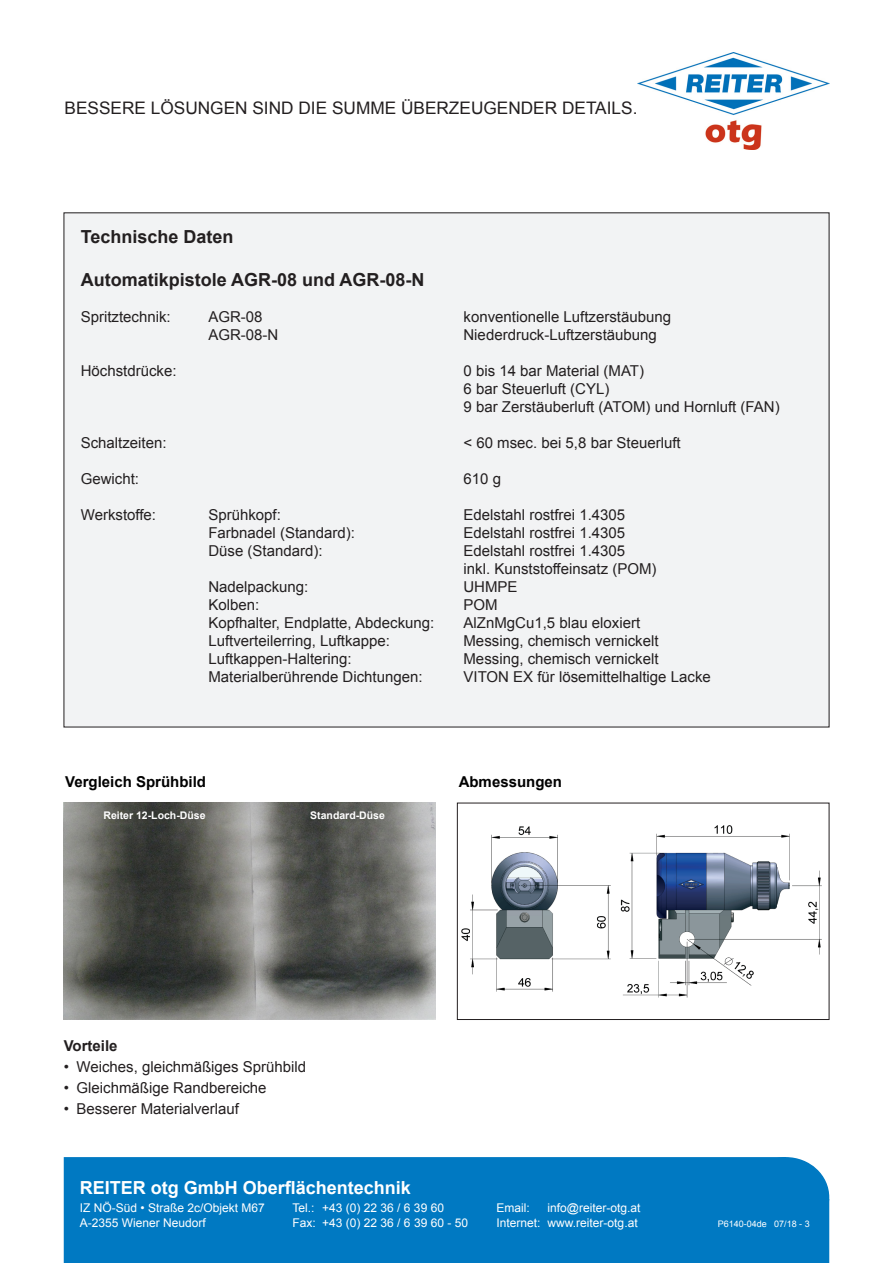
<style>
.page{position:relative;width:893px;height:1263px;background:#fff}
.page>*{position:absolute;margin:0;border:0;box-sizing:border-box;transform-origin:0 0}
.Überschirft_12_pt{font:700 18px "Arial";color:#231f20}
.Adresse_fett{font:700 18px "Arial";color:#fff}
.Slogans{font:17.25px "Arial";color:#231f20}
.Technische_Daten{font:15px/18px "Arial";color:#231f20}
.Aufzählung{font:15px "Arial";color:#231f20}
.t1{font:700 15px "Arial";color:#000}
.Fließtext{font:700 15px "Arial";color:#231f20}
.Adresse{font:12px "Arial";color:#fff}
.t2{font:700 10.5px "Arial";color:#fff}
.Adresse-2{font:9px "Arial";color:#fff}
</style>
<div class="page">
<div style="left:64px;top:1158px;width:721px;height:104px;background:#0079c2"></div>
<div style="left:64px;top:1157px;width:722px;height:106px;border:2px solid #0079c2"></div>
<div style="left:743px;top:1158px;width:85px;height:79px;background:#0079c2;border-radius:50%"></div>
<div style="left:743px;top:1157px;width:86px;height:80px;border:2px solid #0079c2;border-radius:50%"></div>
<div style="left:765px;top:1200px;width:63px;height:63px;background:#0079c2"></div>
<img style="left:637px;top:53px;width:192px;height:96px">
<div style="left:64px;top:213px;width:765px;height:514px;background:#f2f3f4"></div>
<img style="left:64px;top:803px;width:372px;height:216px">
<img style="left:461px;top:826px;width:150px;height:166px">
<div style="left:457px;top:803px;width:372px;height:217px;border:1px solid #231f20"></div>
<img style="left:620px;top:825px;width:202px;height:173px">
<p class="Slogans" style="left:65px;top:97px;width:574px">BESSERE LÖSUNGEN SIND DIE SUMME ÜBERZEUGENDER DETAILS.</p>
<p class="Überschirft_12_pt" style="left:81px;top:224px;width:154px">Technische Daten</p>
<p class="Überschirft_12_pt" style="left:81px;top:268px;width:345px">Automatikpistole AGR-08 und AGR-08-N</p>
<p class="Technische_Daten" style="left:81px;top:308px;width:92px">Spritztechnik:</p>
<p class="Technische_Daten" style="left:208px;top:308px;width:56px">AGR-08</p>
<p class="Technische_Daten" style="left:463px;top:308px;width:209px">konventionelle Luftzerstäubung</p>
<p class="Technische_Daten" style="left:208px;top:326px;width:72px">AGR-08-N</p>
<p class="Technische_Daten" style="left:463px;top:326px;width:195px">Niederdruck-Luftzerstäubung</p>
<p class="Technische_Daten" style="left:81px;top:362px;width:97px">Höchstdrücke:</p>
<p class="Technische_Daten" style="left:463px;top:362px;width:182px">0 bis 14 bar Material (MAT)</p>
<p class="Technische_Daten" style="left:463px;top:380px;width:147px">6 bar Steuerluft (CYL)</p>
<p class="Technische_Daten" style="left:463px;top:398px;width:318px">9 bar Zerstäuberluft (ATOM) und Hornluft (FAN)</p>
<p class="Technische_Daten" style="left:81px;top:434px;width:87px">Schaltzeiten:</p>
<p class="Technische_Daten" style="left:463px;top:434px;width:219px">&lt; 60 msec. bei 5,8 bar Steuerluft</p>
<p class="Technische_Daten" style="left:81px;top:470px;width:60px">Gewicht:</p>
<p class="Technische_Daten" style="left:463px;top:470px;width:39px">610 g</p>
<p class="Technische_Daten" style="left:81px;top:506px;width:77px">Werkstoffe:</p>
<p class="Technische_Daten" style="left:208px;top:506px;width:74px">Sprühkopf:</p>
<p class="Technische_Daten" style="left:463px;top:506px;width:163px">Edelstahl rostfrei 1.4305</p>
<p class="Technische_Daten" style="left:208px;top:524px;width:148px">Farbnadel (Standard):</p>
<p class="Technische_Daten" style="left:463px;top:524px;width:163px">Edelstahl rostfrei 1.4305</p>
<p class="Technische_Daten" style="left:208px;top:542px;width:116px">Düse (Standard):</p>
<p class="Technische_Daten" style="left:463px;top:542px;width:195px">Edelstahl rostfrei 1.4305<br>inkl. Kunststoffeinsatz (POM)</p>
<p class="Technische_Daten" style="left:208px;top:578px;width:102px">Nadelpackung:</p>
<p class="Technische_Daten" style="left:463px;top:578px;width:56px">UHMPE</p>
<p class="Technische_Daten" style="left:208px;top:596px;width:52px">Kolben:</p>
<p class="Technische_Daten" style="left:463px;top:596px;width:36px">POM</p>
<p class="Technische_Daten" style="left:208px;top:614px;width:227px">Kopfhalter, Endplatte, Abdeckung:</p>
<p class="Technische_Daten" style="left:463px;top:614px;width:178px">AlZnMgCu1,5 blau eloxiert</p>
<p class="Technische_Daten" style="left:208px;top:632px;width:183px">Luftverteilerring, Luftkappe:</p>
<p class="Technische_Daten" style="left:463px;top:632px;width:197px">Messing, chemisch vernickelt</p>
<p class="Technische_Daten" style="left:208px;top:650px;width:145px">Luftkappen-Haltering:</p>
<p class="Technische_Daten" style="left:463px;top:650px;width:197px">Messing, chemisch vernickelt</p>
<p class="Technische_Daten" style="left:208px;top:668px;width:216px">Materialberührende Dichtungen:</p>
<p class="Technische_Daten" style="left:463px;top:668px;width:249px">VITON EX für lösemittelhaltige Lacke</p>
<p class="t1" style="left:65px;top:772px;width:142px">Vergleich Sprühbild</p>
<p class="t1" style="left:459px;top:772px;width:105px">Abmessungen</p>
<p class="t2" style="left:103px;top:809px;width:104px">Reiter 12-Loch-Düse</p>
<p class="t2" style="left:310px;top:809px;width:76px">Standard-Düse</p>
<p class="Fließtext" style="left:64px;top:1035px;width:55px">Vorteile</p>
<p class="Aufzählung" style="left:64px;top:1056px;width:244px">• Weiches, gleichmäßiges Sprühbild</p>
<p class="Aufzählung" style="left:64px;top:1077px;width:204px">• Gleichmäßige Randbereiche</p>
<p class="Aufzählung" style="left:64px;top:1098px;width:177px">• Besserer Materialverlauf</p>
<p class="Adresse_fett" style="left:80px;top:1175px;width:333px">REITER otg GmbH Oberflächentechnik</p>
<p class="Adresse" style="left:80px;top:1200px;width:186px">IZ NÖ-Süd • Straße 2c/Objekt M67</p>
<p class="Adresse" style="left:292px;top:1200px;width:153px">Tel.: +43 (0) 22 36 / 6 39 60</p>
<p class="Adresse" style="left:497px;top:1200px;width:35px">Email:</p>
<p class="Adresse" style="left:548px;top:1200px;width:94px">info@reiter-otg.at</p>
<p class="Adresse" style="left:80px;top:1215px;width:128px">A-2355 Wiener Neudorf</p>
<p class="Adresse" style="left:292px;top:1215px;width:177px">Fax: +43 (0) 22 36 / 6 39 60 - 50</p>
<p class="Adresse" style="left:497px;top:1215px;width:143px">Internet: www.reiter-otg.at</p>
<p class="Adresse-2" style="left:718px;top:1218px;width:94px">P6140-04de 07/18 - 3</p>
</div>
